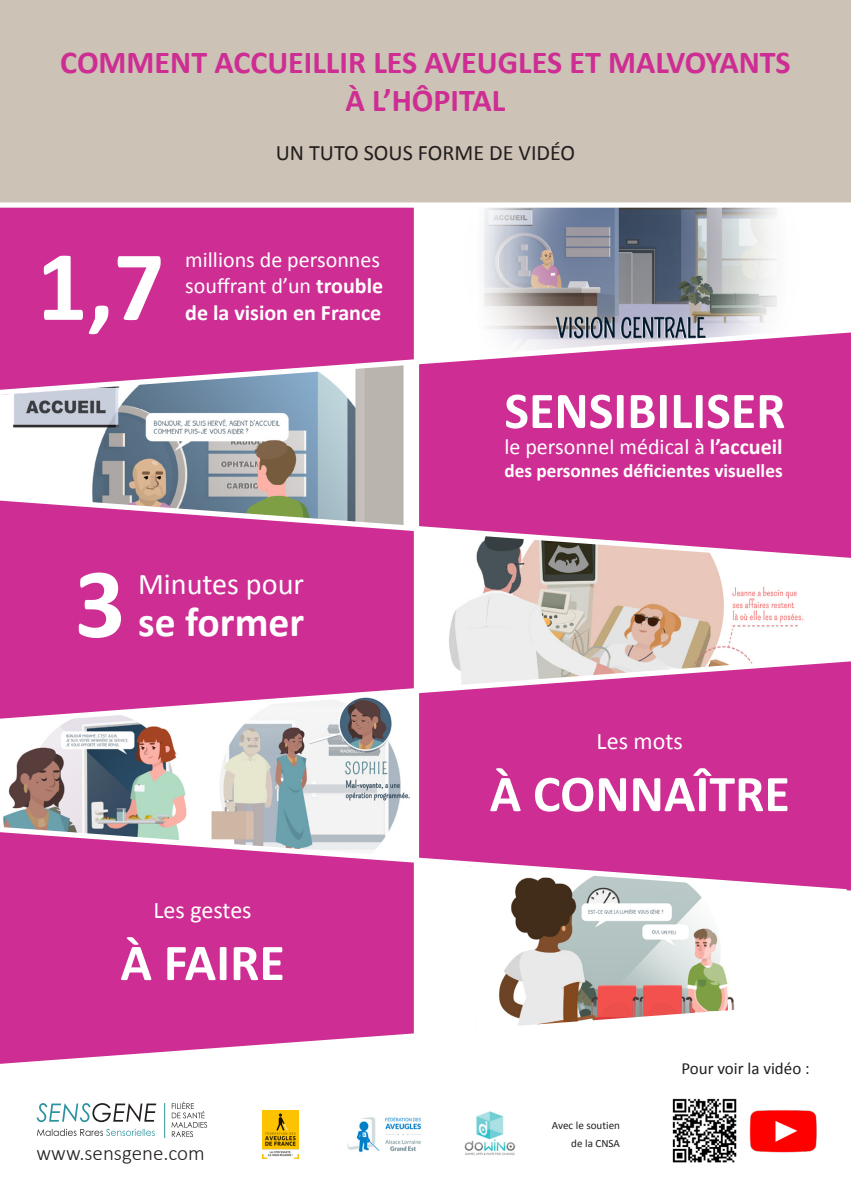
<style>
.page{position:relative;width:851px;height:1202px;background:#fff}
.page>*{position:absolute;margin:0;border:0;box-sizing:border-box;transform-origin:0 0}
.t1{font:700 100.8px "Calibri";color:#fff}
.t2{font:700 100px "Calibri";color:#fff}
.t3{font:700 52px "Calibri";color:#fff}
.t4{font:700 41.6px "Calibri";color:#fff}
.t5{font:700 32px "Calibri";color:#ce2d93}
.t6{font:30.2px "Calibri";color:#fff}
.t7{font:24px "Calibri";color:#fff}
.t8{font:22px/26.4px "Calibri";color:#fff}
.t9{font:22px "Calibri";color:#231f20}
.t10{font:700 22px "Calibri";color:#fff}
.t11{font:300 21px "Calibri";color:#231f20}
.t12{font:700 19.2px "Calibri";color:#fff}
.t13{font:17px "Calibri";color:#231f20}
.t14{font:11px "Calibri";color:#231f20}
.s1{font-weight:700}
</style>
<div class="page">
<div style="left:0;top:208px;width:850px;height:788px;background:#ce2d93"></div>
<img style="left:484px;top:897px;width:306px;height:99px">
<div style="left:0;top:0;width:850px;height:206px;background:#ccc2b5"></div>
<img style="left:197px;top:728px;width:217px;height:92px">
<img style="left:0;top:399px;width:414px;height:90px">
<svg style="left:809px;top:566px;width:41px;height:85px"></svg>
<img style="left:425px;top:566px;width:384px;height:85px">
<img style="left:0;top:728px;width:197px;height:92px">
<svg style="left:0;top:489px;width:850px;height:77px"></svg>
<svg style="left:0;top:820px;width:850px;height:77px"></svg>
<svg style="left:0;top:651px;width:850px;height:77px"></svg>
<svg style="left:0;top:996px;width:735px;height:68px"></svg>
<div style="left:414px;top:206px;width:5px;height:864px;background:#fff"></div>
<hr style="left:164px;top:1103px;width:1px;height:35px;background:#2d929c">
<svg style="left:37px;top:1103px;width:119px;height:19px"></svg>
<svg style="left:37px;top:1129px;width:118px;height:7px"></svg>
<svg style="left:171px;top:1102px;width:36px;height:35px"></svg>
<img style="left:347px;top:1117px;width:75px;height:36px">
<img style="left:263px;top:1110px;width:36px;height:48px">
<img style="left:464px;top:1111px;width:51px;height:44px">
<img style="left:672px;top:1098px;width:65px;height:65px">
<img style="left:749px;top:1110px;width:68px;height:43px">
<div style="left:416px;top:528px;width:9px;height:162px;background:#fff"></div>
<svg style="left:419px;top:862px;width:65px;height:175px"></svg>
<svg style="left:790px;top:887px;width:60px;height:109px"></svg>
<img style="left:461px;top:208px;width:338px;height:113px">
<div style="left:0;top:202px;width:850px;height:6px;background:#fff"></div>
<svg style="left:0;top:321px;width:850px;height:78px"></svg>
<div style="left:416px;top:205px;width:45px;height:155px;background:#fff"></div>
<div style="left:799px;top:207px;width:51px;height:125px;background:#fff"></div>
<p class="t5" style="left:60px;top:42px;width:731px">COMMENT ACCUEILLIR LES AVEUGLES ET MALVOYANTS</p>
<p class="t5" style="left:345px;top:80px;width:161px">À L’HÔPITAL</p>
<p class="t9" style="left:276px;top:139px;width:301px">UN TUTO SOUS FORME DE VIDÉO</p>
<p class="t1" style="left:36px;top:222px;width:130px">1,7</p>
<p class="t8" style="left:185px;top:246px;width:199px">millions de personnes souffrant d’un <span class="s1">trouble</span></p>
<p class="t10" style="left:185px;top:298px;width:197px">de la vision en France</p>
<p class="t2" style="left:75px;top:540px;width:52px">3</p>
<p class="t6" style="left:138px;top:565px;width:167px">Minutes pour</p>
<p class="t4" style="left:138px;top:596px;width:168px">se former</p>
<p class="t7" style="left:153px;top:894px;width:100px">Les gestes</p>
<p class="t3" style="left:120px;top:929px;width:166px">À FAIRE</p>
<p class="t11" style="left:37px;top:1140px;width:170px">www.sensgene.com</p>
<p class="t3" style="left:504px;top:377px;width:282px">SENSIBILISER</p>
<p class="t8" style="left:504px;top:434px;width:280px">le personnel médical à <span class="s1">l’accueil</span></p>
<p class="t12" style="left:504px;top:459px;width:280px">des personnes déficientes visuelles</p>
<p class="t7" style="left:596px;top:726px;width:88px">Les mots</p>
<p class="t3" style="left:489px;top:761px;width:301px">À CONNAÎTRE</p>
<p class="t14" style="left:552px;top:1118px;width:69px">Avec le soutien</p>
<p class="t14" style="left:571px;top:1136px;width:50px">de la CNSA</p>
<p class="t13" style="left:681px;top:1058px;width:130px">Pour voir la vidéo :</p>
</div>
